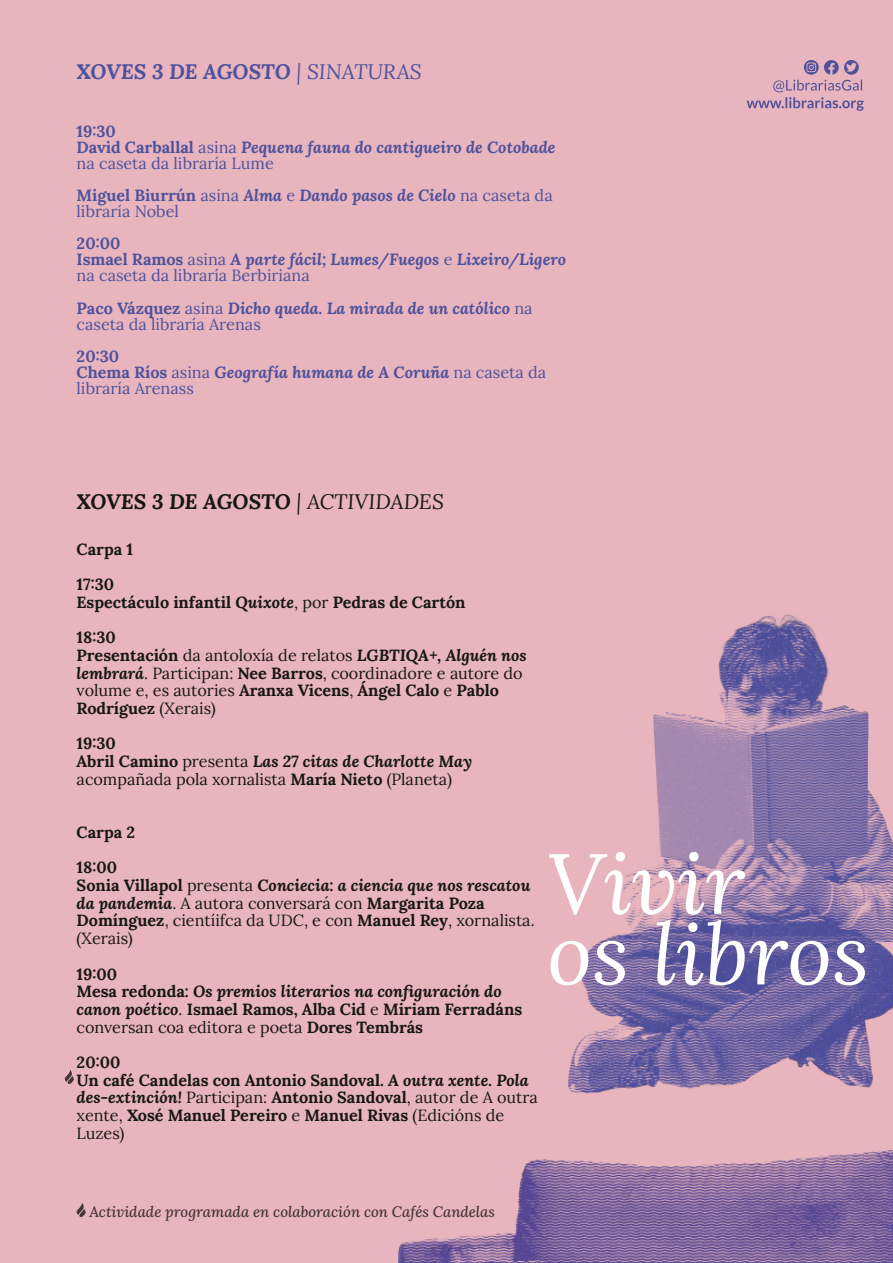
<style>
.page{position:relative;width:893px;height:1263px;background:#e8b5bf}
.page>*{position:absolute;margin:0;border:0;box-sizing:border-box;transform-origin:0 0}
.t1{font:italic 700 21px "Lora";color:#181715}
.t2{font:italic 700 21px "Lora";color:#4f529b}
.t3{font:16.2px/17.7px "Lora";color:#181715}
.t4{font:700 16.2px/17.7px "Lora";color:#181715}
.t5{font:italic 700 16.2px/16px "Lora";color:#4f529b}
.t6{font:16.2px/16px "Lora";color:#4f529b}
.t7{font:italic 500 15px "Lora";color:#443532}
.s1{font-weight:400}
.s2{font-style:normal}
.s3{font-weight:400;font-style:normal}
.s4{font-weight:700}
.s5{font-weight:700;font-style:italic}
.s6{font-style:italic}
</style>
<div class="page">
<svg style="left:746px;top:60px;width:118px;height:51px"></svg>
<img style="left:398px;top:614px;width:495px;height:649px">
<svg style="left:549px;top:852px;width:316px;height:133px"></svg>
<svg style="left:65px;top:1070px;width:9px;height:14px"></svg>
<svg style="left:76px;top:1203px;width:10px;height:14px"></svg>
<p class="t2" style="left:77px;top:58px;width:347px">XOVES 3 DE AGOSTO <span class="s1">| SINATURAS</span></p>
<p class="t5" style="left:77px;top:123px;width:480px"><span class="s2">19:30<br>David Carballal</span> <span class="s3">asina</span> Pequena fauna do cantigueiro de Cotobade <span class="s3">na caseta da libraría Lume</span></p>
<p class="t6" style="left:77px;top:187px;width:478px"><span class="s4">Miguel Biurrún</span> asina <span class="s5">Alma</span> e <span class="s5">Dando pasos de Cielo</span> na caseta da libraría Nobel</p>
<p class="t5" style="left:77px;top:235px;width:491px"><span class="s2">20:00<br>Ismael Ramos</span> <span class="s3">asina</span> A parte fácil; Lumes/Fuegos <span class="s3">e</span> Lixeiro/Ligero <span class="s3">na caseta da libraría Berbiriana</span></p>
<p class="t5" style="left:77px;top:299px;width:457px"><span class="s2">Paco Vázquez</span> <span class="s3">asina</span> Dicho queda. La mirada de un católico <span class="s3">na caseta da libraría Arenas</span></p>
<p class="t6" style="left:77px;top:348px;width:471px"><span class="s4">20:30<br>Chema Ríos</span> asina <span class="s5">Geografía humana de A Coruña</span> na caseta da libraría Arenass</p>
<p class="t1" style="left:77px;top:487px;width:369px">XOVES 3 DE AGOSTO <span class="s1">| ACTIVIDADES</span></p>
<p class="t4" style="left:77px;top:531px;width:58px;line-height:35.4px">Carpa 1<br>17:30</p>
<p class="t4" style="left:77px;top:584px;width:390px;line-height:35.4px">Espectáculo infantil <span class="s6">Quixote</span><span class="s1">, por</span> Pedras de Cartón<br>18:30</p>
<p class="t3" style="left:77px;top:646px;width:452px"><span class="s4">Presentación</span> da antoloxía de relatos <span class="s5">LGBTIQA+, Alguén nos lembrará</span>. Participan: <span class="s4">Nee Barros</span>, coordinadore e autore do volume e, es autories <span class="s4">Aranxa Vicens</span>, <span class="s4">Ángel Calo</span> e <span class="s4">Pablo Rodríguez</span> (Xerais)</p>
<p class="t3" style="left:77px;top:735px;width:397px"><span class="s4">19:30<br>Abril Camino</span> presenta <span class="s5">Las 27 citas de Charlotte May </span>acompañada pola xornalista <span class="s4">María Nieto</span> (Planeta)</p>
<p class="t4" style="left:77px;top:814px;width:60px;line-height:35.4px">Carpa 2<br>18:00</p>
<p class="t3" style="left:77px;top:876px;width:460px"><span class="s4">Sonia Villapol</span> presenta <span class="s5">Conciecia: a ciencia que nos rescatou da pandemia</span>. A autora conversará con <span class="s4">Margarita Poza Domínguez</span>, cientíifca da UDC, e con <span class="s4">Manuel Rey</span>, xornalista. (Xerais)</p>
<p class="t4" style="left:77px;top:965px;width:447px">19:00<br>Mesa redonda: <span class="s6">Os premios literarios na configuración do canon poético</span><span class="s1">.</span> Ismael Ramos, Alba Cid <span class="s1">e</span> Miriam Ferradáns <span class="s1">conversan coa editora e poeta</span> Dores Tembrás</p>
<p class="t4" style="left:77px;top:1053px;width:463px">20:00<br>Un café Candelas con Antonio Sandoval. <span class="s6">A outra xente. Pola des-extinción!</span> <span class="s1">Participan:</span> Antonio Sandoval<span class="s1">, autor de A outra xente,</span> Xosé Manuel Pereiro <span class="s1">e</span> Manuel Rivas <span class="s1">(Edicións de Luzes)</span></p>
<p class="t7" style="left:90px;top:1201px;width:407px">Actividade programada en colaboración con Cafés Candelas</p>
</div>
